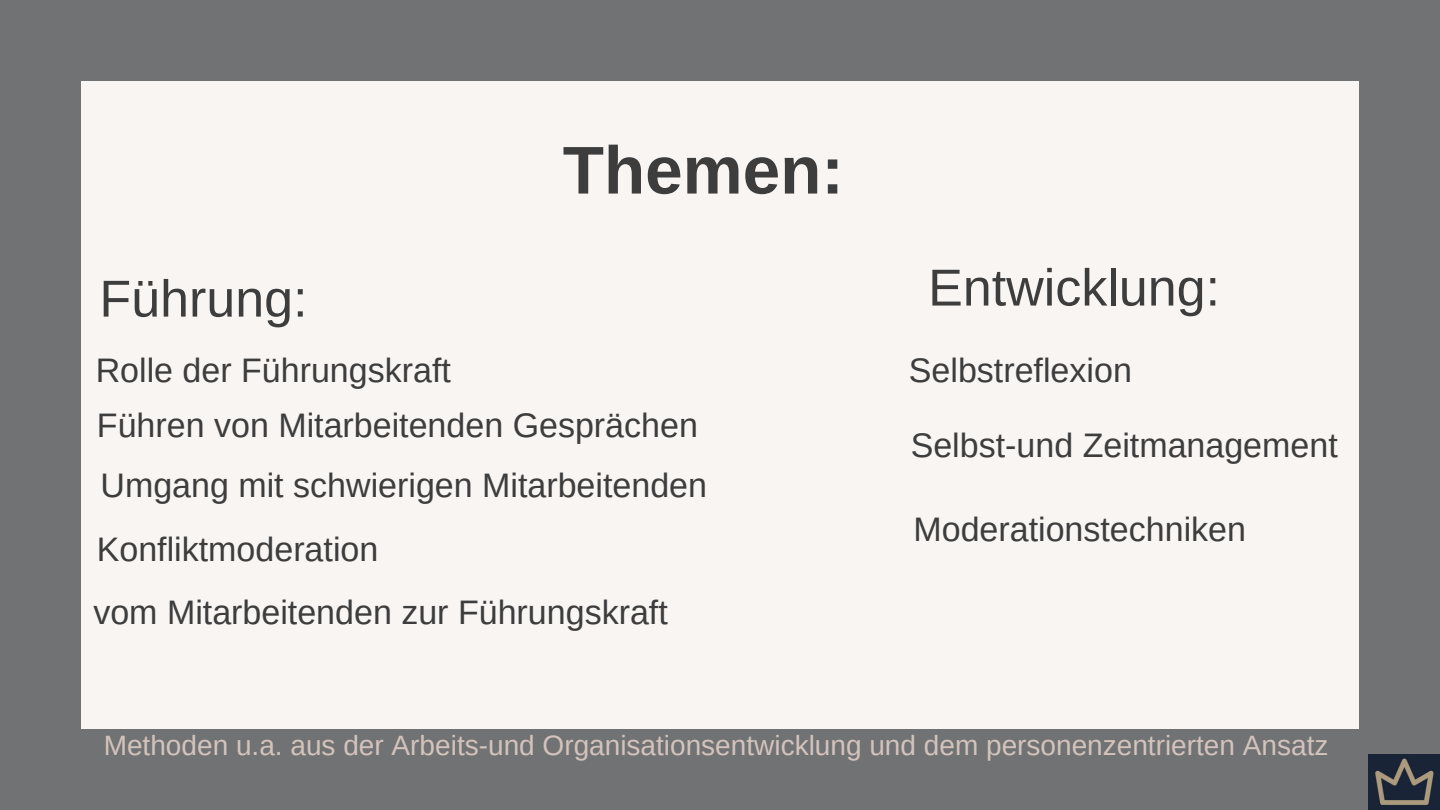
<style>
.page{position:relative;width:1440px;height:810px;background:#717273}
.page>*{position:absolute;margin:0;border:0;box-sizing:border-box;transform-origin:0 0}
.t1{font:700 67.5px "Arimo";color:#3d3d3d}
.t2{font:52px "Arimo";color:#3d3d3d}
.t3{font:34px/60px "Arimo";color:#3d3d3d}
.t4{font:28px "Arimo";color:#d3c3bd}
</style>
<div class="page">
<div style="left:81px;top:81px;width:1278px;height:648px;background:#f9f5f3"></div>
<img style="left:1369px;top:755px;width:71px;height:55px">
<h1 class="t1" style="left:563px;top:132px;width:283px">Themen:</h1>
<h2 class="t2" style="left:99px;top:270px;width:210px">Führung:</h2>
<h2 class="t2" style="left:928px;top:258px;width:293px">Entwicklung:</h2>
<p class="t3" style="left:96px;top:341px;width:357px">Rolle der Führungskraft</p>
<p class="t3" style="left:909px;top:341px;width:224px">Selbstreflexion</p>
<p class="t3" style="left:97px;top:395px;width:612px">Führen von Mitarbeitenden Gesprächen<br>Umgang mit schwierigen Mitarbeitenden</p>
<p class="t3" style="left:93px;top:518px;width:576px;line-height:62.7px">Konfliktmoderation<br>vom Mitarbeitenden zur Führungskraft</p>
<p class="t3" style="left:911px;top:415px;width:429px">Selbst-und Zeitmanagement</p>
<p class="t3" style="left:913px;top:499px;width:334px">Moderationstechniken</p>
<p class="t4" style="left:104px;top:730px;width:1226px">Methoden u.a. aus der Arbeits-und Organisationsentwicklung und dem personenzentrierten Ansatz</p>
</div>
